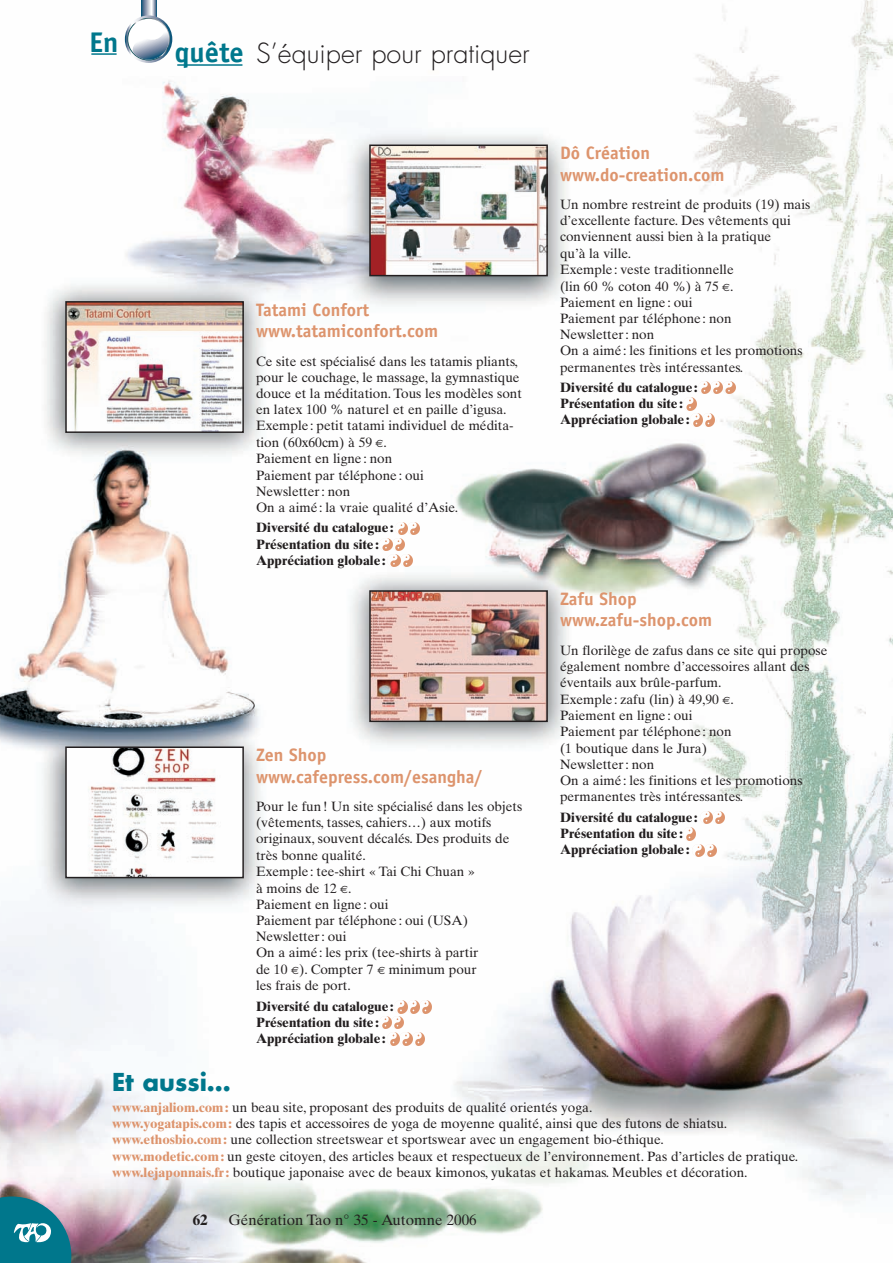
<style>
.page{position:relative;width:893px;height:1263px;background:#fff}
.page>*{position:absolute;margin:0;border:0;box-sizing:border-box;transform-origin:0 0}
.t1{font:700 28.5px "Officina Sans";color:#00778c}
.t2{font:300 27px "Futura";color:#231f20}
.t3{font:700 24px "Futura";color:#00778c}
.t4{font:700 18px/21.6px "Officina Sans";color:#dd946d}
.t5{font:15px "Times Ten";color:#231f20}
.t6{font:700 15px "Times Ten";color:#231f20}
.t7{font:13.5px/16.2px "Times Ten";color:#231f20}
.t8{font:700 13.5px/16.2px "Times Ten";color:#231f20}
.s1{font-family:"Officina Sans";font-weight:700;font-size:28.5px;color:#00778c}
.s2{font-family:"Euro Sans";font-size:10.5px}
.s3{font-weight:700;color:#dd946d}
</style>
<div class="page">
<img style="left:0;top:0;width:893px;height:1263px">
<p class="t1" style="left:89px;top:31px;width:31px">En</p>
<p class="t2" style="left:175px;top:41px;width:356px"><span class="s1">quête</span> S’équiper pour pratiquer</p>
<p class="t4" style="left:256px;top:300px;width:184px">Tatami Confort www.tatamiconfort.com</p>
<p class="t7" style="left:256px;top:354px;width:267px">Ce site est spécialisé dans les tatamis pliants, pour le couchage, le massage, la gymnastique douce et la méditation. Tous les modèles sont en latex 100 % naturel et en paille d’igusa.<br>Exemple : petit tatami individuel de médita&shy;tion (60x60cm) à 59 <span class="s2">€</span>.<br>Paiement en ligne : non<br>Paiement par téléphone : oui<br>Newsletter : non<br>On a aimé : la vraie qualité d’Asie.</p>
<p class="t8" style="left:256px;top:521px;width:139px">Diversité du catalogue :<br>Présentation du site :<br>Appréciation globale :</p>
<p class="t4" style="left:256px;top:745px;width:228px">Zen Shop www.cafepress.com/esangha/</p>
<p class="t7" style="left:256px;top:799px;width:268px">Pour le fun ! Un site spécialisé dans les objets (vêtements, tasses, cahiers…) aux motifs originaux, souvent décalés. Des produits de très bonne qualité.<br>Exemple : tee-shirt « Tai Chi Chuan »<br>à moins de 12 <span class="s2">€</span>.<br>Paiement en ligne : oui<br>Paiement par téléphone : oui (USA)<br>Newsletter : oui<br>On a aimé : les prix (tee-shirts à partir<br>de 10 <span class="s2">€</span>). Compter 7 <span class="s2">€</span> minimum pour<br>les frais de port.</p>
<p class="t8" style="left:256px;top:999px;width:139px">Diversité du catalogue :<br>Présentation du site :<br>Appréciation globale :</p>
<p class="t4" style="left:560px;top:144px;width:166px">Dô Création www.do-creation.com</p>
<p class="t7" style="left:560px;top:198px;width:252px">Un nombre restreint de produits (19) mais d’excellente facture. Des vêtements qui conviennent aussi bien à la pratique<br>qu’à la ville.<br>Exemple : veste traditionnelle<br>(lin 60 % coton 40 %) à 75 <span class="s2">€</span>.<br>Paiement en ligne : oui<br>Paiement par téléphone : non<br>Newsletter : non<br>On a aimé : les finitions et les promotions permanentes très intéressantes.</p>
<p class="t8" style="left:560px;top:381px;width:139px">Diversité du catalogue :<br>Présentation du site :<br>Appréciation globale :</p>
<p class="t4" style="left:560px;top:589px;width:153px">Zafu Shop www.zafu-shop.com</p>
<p class="t7" style="left:560px;top:643px;width:269px">Un florilège de zafus dans ce site qui propose également nombre d’accessoires allant des éventails aux brûle-parfum.<br>Exemple : zafu (lin) à 49,90 <span class="s2">€</span>.<br>Paiement en ligne : oui<br>Paiement par téléphone : non<br>(1 boutique dans le Jura)<br>Newsletter : non<br>On a aimé : les finitions et les promotions permanentes très intéressantes.</p>
<p class="t8" style="left:560px;top:810px;width:139px">Diversité du catalogue :<br>Présentation du site :<br>Appréciation globale :</p>
<p class="t3" style="left:112px;top:1071px;width:120px">Et aussi…</p>
<p class="t7" style="left:112px;top:1100px;width:688px"><span class="s3">www.anjaliom.com :</span> un beau site, proposant des produits de qualité orientés yoga.<br><span class="s3">www.yogatapis.com :</span> des tapis et accessoires de yoga de moyenne qualité, ainsi que des futons de shiatsu. <span class="s3">www.ethosbio.com :</span> une collection streetswear et sportswear avec un engagement bio-éthique.<br><span class="s3">www.modetic.com :</span> un geste citoyen, des articles beaux et respectueux de l’environnement. Pas d’articles de pratique. <span class="s3">www.lejaponnais.fr :</span> boutique japonaise avec de beaux kimonos, yukatas et hakamas. Meubles et décoration.</p>
<p class="t6" style="left:193px;top:1214px;width:16px">62</p>
<p class="t5" style="left:228px;top:1214px;width:250px">Génération Tao n° 35 - Automne 2006</p>
</div>
